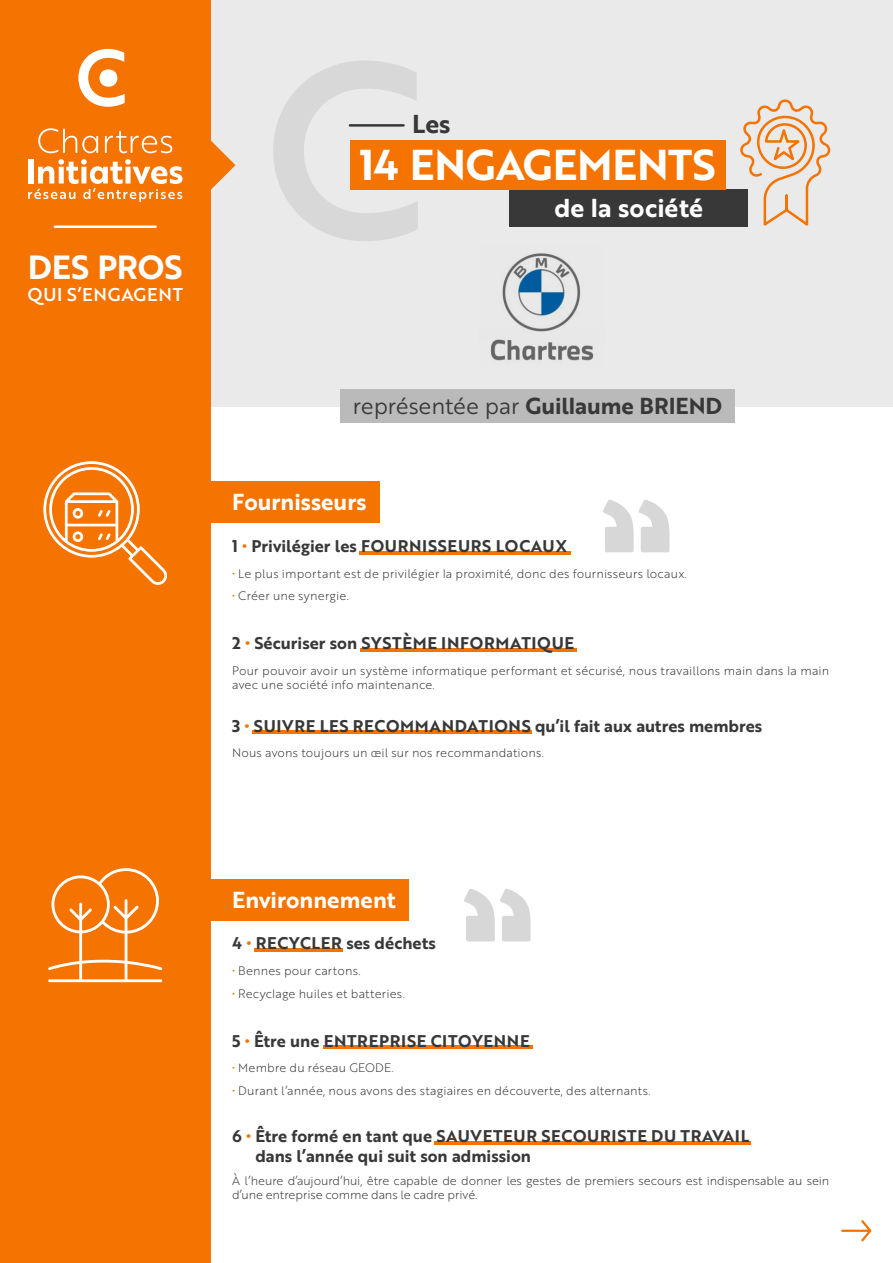
<style>
.page{position:relative;width:893px;height:1263px;background:#fff}
.page>*{position:absolute;margin:0;border:0;box-sizing:border-box;transform-origin:0 0}
.t1{font:42px "Brother 1816 Bold";letter-spacing:-.005em;color:#fff}
.t2{font:32.55px "Brother 1816 Bold";letter-spacing:-.005em;color:#fff}
.t3{font:25.2px "Brother 1816 Bold";color:#fff}
.t4{font:25.2px "Brother 1816 Bold";color:#383838}
.t5{font:22.5px "Brother 1816 Bold";letter-spacing:-.005em;color:#383838}
.t6{font:22.5px "Brother 1816 Bold";color:#fff}
.t7{font:18px "Brother 1816 Medium";letter-spacing:.04em;color:#fff}
.t8{font:16.5px "Brother 1816 Bold";letter-spacing:.035em;color:#383838}
.t9{font:16.5px/19.8px "Brother 1816 Bold";color:#383838}
.t10{font:16.5px "Brother 1816 Bold";letter-spacing:.01em;color:#383838}
.t11{font:12px/14.4px "Brother 1816 Light";letter-spacing:.01em;color:#383838}
.s1{font-family:"Brother 1816 Book"}
.s2{color:#f57300}
</style>
<div class="page">
<div style="left:210px;top:0;width:683px;height:406px;background:#eaeaea"></div>
<div style="left:0;top:0;width:210px;height:1263px;background:#f57300"></div>
<svg style="left:78px;top:49px;width:47px;height:58px"></svg>
<div style="left:100px;top:69px;width:17px;height:18px;background:#fff;border-radius:50%"></div>
<svg style="left:841px;top:1220px;width:30px;height:21px"></svg>
<svg style="left:28px;top:128px;width:207px;height:74px"></svg>
<svg style="left:738px;top:99px;width:93px;height:127px"></svg>
<div style="left:510px;top:190px;width:238px;height:37px;background:#383838"></div>
<div style="left:350px;top:140px;width:375px;height:50px;background:#f57300"></div>
<svg style="left:273px;top:61px;width:145px;height:180px"></svg>
<hr style="left:55px;top:225px;width:101px;height:3px;background:#fff">
<div style="left:168px;top:481px;width:211px;height:42px;background:#f57300"></div>
<svg style="left:42px;top:460px;width:125px;height:126px"></svg>
<div style="left:340px;top:390px;width:395px;height:33px;background:#bababa"></div>
<svg style="left:603px;top:500px;width:66px;height:52px"></svg>
<hr style="left:360px;top:551px;width:211px;height:4px;background:#f57300">
<hr style="left:361px;top:648px;width:216px;height:4px;background:#f57300">
<hr style="left:253px;top:730px;width:279px;height:4px;background:#f57300">
<div style="left:168px;top:879px;width:240px;height:41px;background:#f57300"></div>
<hr style="left:255px;top:948px;width:88px;height:4px;background:#f57300">
<hr style="left:323px;top:1045px;width:210px;height:4px;background:#f57300">
<hr style="left:435px;top:1141px;width:316px;height:3px;background:#f57300">
<svg style="left:48px;top:868px;width:114px;height:114px"></svg>
<svg style="left:464px;top:889px;width:67px;height:52px"></svg>
<img style="left:502px;top:253px;width:79px;height:74px">
<img style="left:490px;top:327px;width:104px;height:34px">
<h2 class="t2" style="left:28px;top:243px;width:156px">DES PROS</h2>
<h3 class="t7" style="left:28px;top:281px;width:157px">QUI S’ENGAGENT</h3>
<h3 class="t4" style="left:412px;top:105px;width:40px">Les</h3>
<h1 class="t1" style="left:359px;top:133px;width:358px">14 ENGAGEMENTS</h1>
<h3 class="t3" style="left:555px;top:189px;width:150px">de la société</h3>
<p class="t5" style="left:353px;top:389px;width:371px"><span class="s1">représentée par</span> Guillaume BRIEND</p>
<h3 class="t6" style="left:232px;top:485px;width:136px">Fournisseurs</h3>
<p class="t8" style="left:232px;top:533px;width:337px">1 <span class="s2">•</span> Privilégier les FOURNISSEURS LOCAUX</p>
<p class="t11" style="left:232px;top:565px;width:456px"><span class="s2">•</span> Le plus important est de privilégier la proximité, donc des fournisseurs locaux.</p>
<p class="t11" style="left:232px;top:588px;width:118px"><span class="s2">•</span> Créer une synergie.</p>
<p class="t8" style="left:232px;top:630px;width:344px">2 <span class="s2">•</span> Sécuriser son SYSTÈME INFORMATIQUE</p>
<p class="t11" style="left:232px;top:663px;width:599px">Pour pouvoir avoir un système informatique performant et sécurisé, nous travaillons main dans la main avec une société info maintenance.</p>
<p class="t10" style="left:232px;top:714px;width:532px">3 <span class="s2">•</span> SUIVRE LES RECOMMANDATIONS qu’il fait aux autres membres</p>
<p class="t11" style="left:232px;top:745px;width:313px">Nous avons toujours un œil sur nos recommandations.</p>
<p class="t6" style="left:232px;top:882px;width:165px">Environnement</p>
<p class="t8" style="left:232px;top:931px;width:205px">4 <span class="s2">•</span> RECYCLER ses déchets</p>
<p class="t11" style="left:232px;top:963px;width:130px"><span class="s2">•</span> Bennes pour cartons.</p>
<p class="t11" style="left:232px;top:986px;width:174px"><span class="s2">•</span> Recyclage huiles et batteries.</p>
<p class="t8" style="left:232px;top:1028px;width:299px">5 <span class="s2">•</span> Être une ENTREPRISE CITOYENNE</p>
<p class="t11" style="left:232px;top:1060px;width:163px"><span class="s2">•</span> Membre du réseau GEODE.</p>
<p class="t11" style="left:232px;top:1083px;width:420px"><span class="s2">•</span> Durant l’année, nous avons des stagiaires en découverte, des alternants.</p>
<p class="t9" style="left:255px;top:1126px;width:495px;text-indent:-23px">6 <span class="s2">•</span> Être formé en tant que SAUVETEUR SECOURISTE DU TRAVAIL dans l’année qui suit son admission</p>
<p class="t11" style="left:232px;top:1173px;width:599px">À l’heure d’aujourd’hui, être capable de donner les gestes de premiers secours est indispensable au sein d’une entreprise comme dans le cadre privé.</p>
</div>
